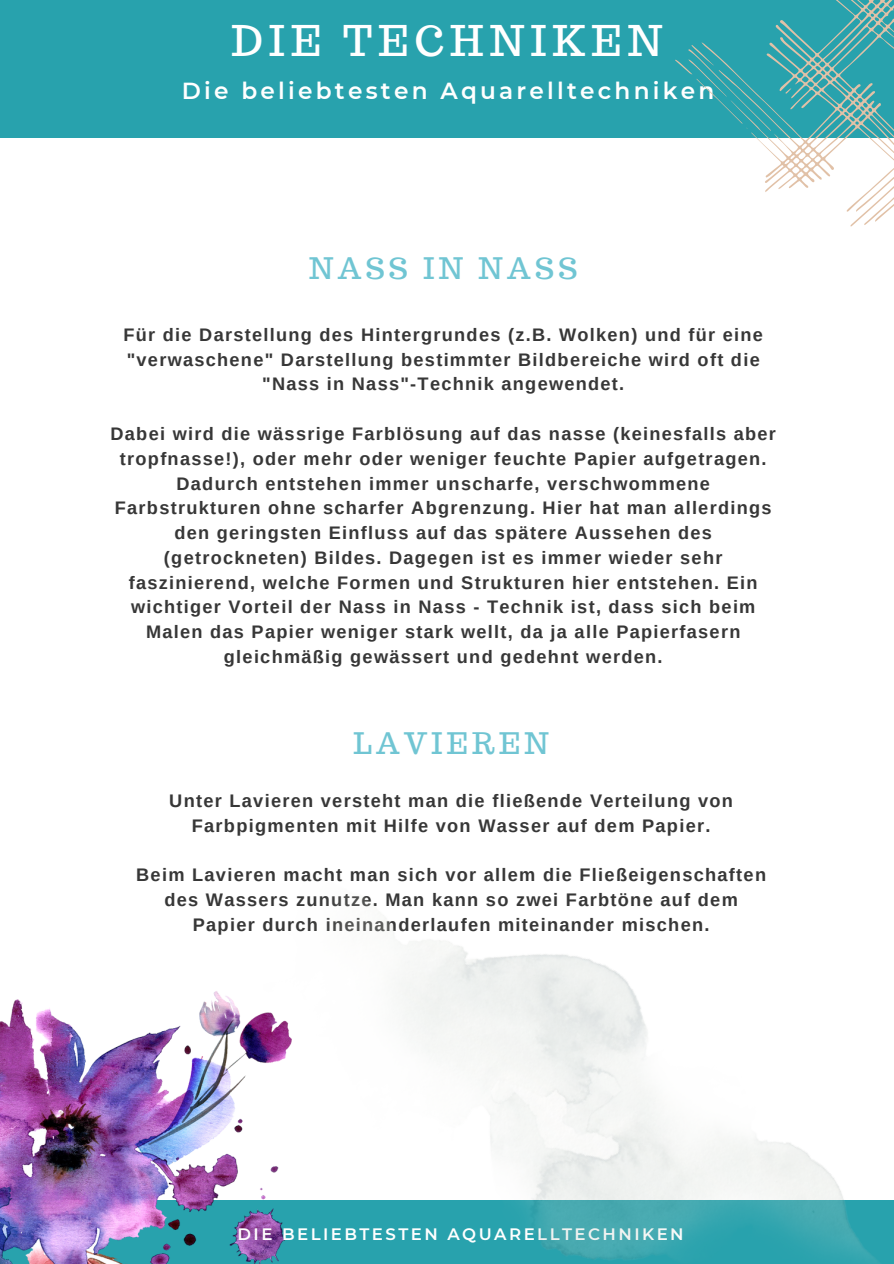
<style>
.page{position:relative;width:894px;height:1264px;background:#fff}
.page>*{position:absolute;margin:0;border:0;box-sizing:border-box;transform-origin:0 0}
.t1{font:41.4px "Trocchi";letter-spacing:.15em;color:#fff}
.t2{font:28.95px "Trocchi";letter-spacing:.15em;color:#70c5d3}
.t3{font:600 23.25px "Montserrat";letter-spacing:.14em;color:#fff}
.t4{font:700 18.15px/24.8px "Arimo";letter-spacing:.07em;color:#373737;text-align:center}
.t5{font:600 16.5px "Montserrat";letter-spacing:.15em;color:#fff}
</style>
<div class="page">
<div style="left:0;top:0;width:893px;height:137px;background:#28a2ad"></div>
<svg style="left:675px;top:0;width:218px;height:226px"></svg>
<img style="left:0;top:999px;width:110px;height:264px">
<img style="left:110px;top:921px;width:783px;height:342px">
<p class="t1" style="left:231px;top:14px;width:432px">DIE TECHNIKEN</p>
<p class="t3" style="left:182px;top:76px;width:534px">Die beliebtesten Aquarelltechniken</p>
<p class="t2" style="left:309px;top:250px;width:270px">NASS IN NASS</p>
<p class="t4" style="left:123px;top:322px;width:640px">Für die Darstellung des Hintergrundes (z.B. Wolken) und für eine "verwaschene" Darstellung bestimmter Bildbereiche wird oft die "Nass in Nass"-Technik angewendet.</p>
<p class="t4" style="left:110px;top:421px;width:666px">Dabei wird die wässrige Farblösung auf das nasse (keinesfalls aber tropfnasse!), oder mehr oder weniger feuchte Papier aufgetragen.<br>Dadurch entstehen immer unscharfe, verschwommene Farbstrukturen ohne scharfer Abgrenzung. Hier hat man allerdings den geringsten Einfluss auf das spätere Aussehen des (getrockneten) Bildes. Dagegen ist es immer wieder sehr faszinierend, welche Formen und Strukturen hier entstehen. Ein wichtiger Vorteil der Nass in Nass - Technik ist, dass sich beim Malen das Papier weniger stark wellt, da ja alle Papierfasern gleichmäßig gewässert und gedehnt werden.</p>
<p class="t2" style="left:353px;top:724px;width:197px">LAVIEREN</p>
<p class="t4" style="left:169px;top:788px;width:565px">Unter Lavieren versteht man die fließende Verteilung von<br>Farbpigmenten mit Hilfe von Wasser auf dem Papier.</p>
<p class="t4" style="left:136px;top:862px;width:631px">Beim Lavieren macht man sich vor allem die Fließeigenschaften des Wassers zunutze. Man kann so zwei Farbtöne auf dem<br>Papier durch ineinanderlaufen miteinander mischen.</p>
<p class="t5" style="left:237px;top:1224px;width:447px">DIE BELIEBTESTEN AQUARELLTECHNIKEN</p>
</div>
